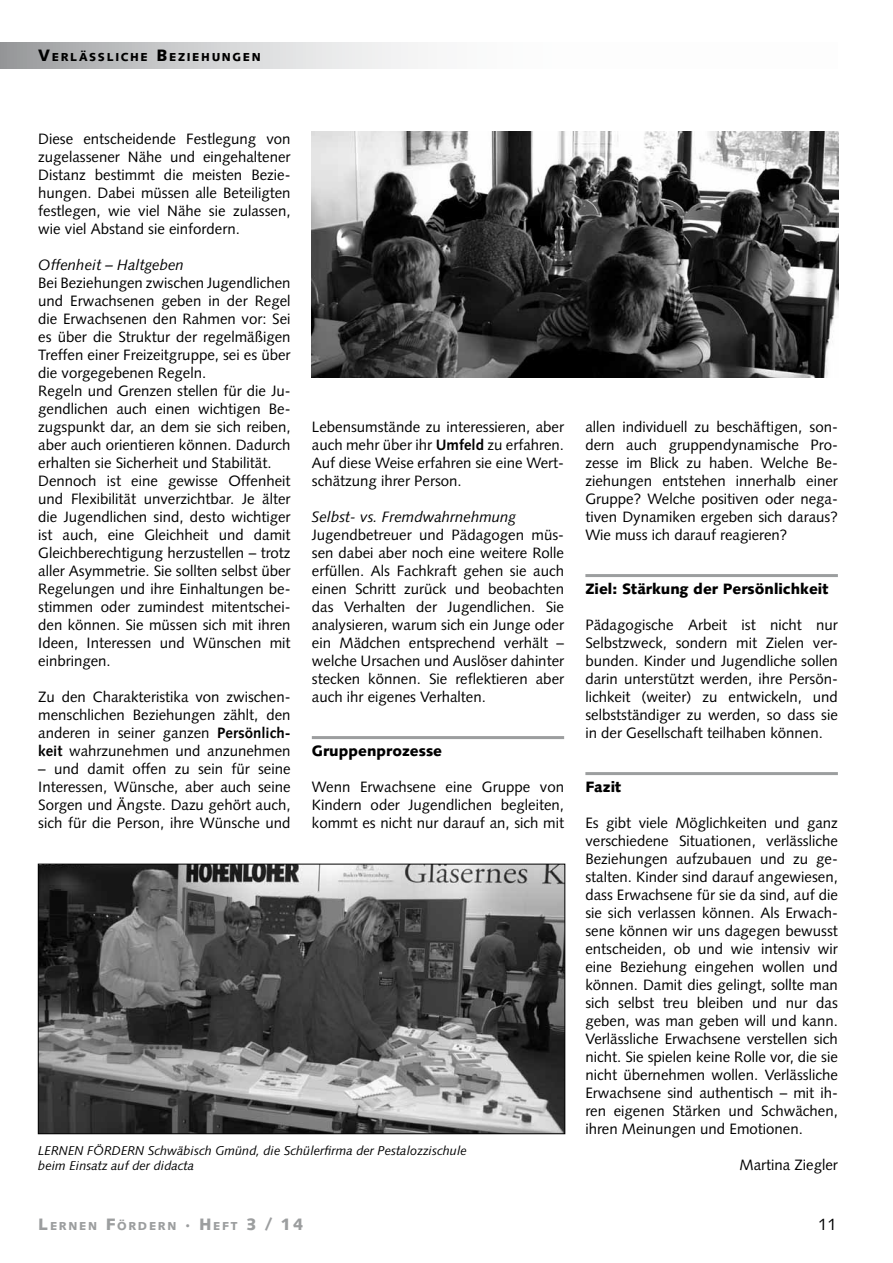
<style>
.page{position:relative;width:893px;height:1263px;background:#fff}
.page>*{position:absolute;margin:0;border:0;box-sizing:border-box;transform-origin:0 0}
.t1{font:16.5px "Syntax LT";color:#000}
.t2{font:15px/18px "Syntax LT";color:#000;text-align:justify}
.t3{font:900 15px "Syntax LT";color:#000}
.t4{font:italic 12.75px/15.3px "Syntax LT";color:#000}
.t5{font:900 11.55px "Syntax LT";letter-spacing:.145em;color:#000}
.t6{font:900 11.55px "Syntax LT";letter-spacing:.145em;color:#9c9e9f}
.s1{font-size:16.5px}
.s2{font-style:italic}
.s3{font-weight:700}
</style>
<div class="page">
<svg style="left:0;top:43px;width:418px;height:25px"></svg>
<hr style="left:312px;top:736px;width:252px;height:3px;background:#9c9e9f">
<hr style="left:585px;top:574px;width:253px;height:3px;background:#9c9e9f">
<hr style="left:585px;top:772px;width:253px;height:3px;background:#9c9e9f">
<img style="left:311px;top:132px;width:527px;height:246px">
<img style="left:40px;top:866px;width:523px;height:266px">
<div style="left:38px;top:864px;width:527px;height:270px;border:1px solid #000"></div>
<p class="t5" style="left:38px;top:50px;width:224px"><span class="s1">V</span>ERLÄSSLICHE <span class="s1">B</span>EZIEHUNGEN</p>
<p class="t2" style="left:38px;top:130px;width:254px">Diese entscheidende Festlegung von zugelassener Nähe und eingehaltener Distanz bestimmt die meisten Bezie&shy;hungen. Dabei müssen alle Beteiligten festlegen, wie viel Nähe sie zulassen, wie viel Abstand sie einfordern.</p>
<p class="t2" style="left:38px;top:256px;width:254px;text-align:left"><span class="s2">Offenheit – Haltgeben<br></span>Bei Beziehungen zwischen Jugendlichen und Erwachsenen geben in der Regel die Erwachsenen den Rahmen vor: Sei es über die Struktur der regelmäßigen Treffen einer Freizeitgruppe, sei es über die vorgegebenen Regeln.<br>Regeln und Grenzen stellen für die Ju&shy;gendlichen auch einen wichtigen Be&shy;zugspunkt dar, an dem sie sich reiben, aber auch orientieren können. Dadurch erhalten sie Sicherheit und Stabilität.<br>Dennoch ist eine gewisse Offenheit und Flexibilität unverzichtbar. Je älter die Jugendlichen sind, desto wichtiger ist auch, eine Gleichheit und damit Gleichberechtigung herzustellen – trotz aller Asymmetrie. Sie sollten selbst über Regelungen und ihre Einhaltungen be&shy;stimmen oder zumindest mitentschei&shy;den können. Sie müssen sich mit ihren Ideen, Interessen und Wünschen mit einbringen.</p>
<p class="t2" style="left:38px;top:688px;width:254px">Zu den Charakteristika von zwischen&shy;menschlichen Beziehungen zählt, den anderen in seiner ganzen <span class="s3">Persönlich&shy;keit</span> wahrzunehmen und anzunehmen</p>
<p class="t2" style="left:38px;top:760px;width:254px">– und damit offen zu sein für seine Interessen, Wünsche, aber auch seine Sorgen und Ängste. Dazu gehört auch, sich für die Person, ihre Wünsche und</p>
<p class="t2" style="left:312px;top:418px;width:254px">Lebensumstände zu interessieren, aber auch mehr über ihr <span class="s3">Umfeld</span> zu erfahren.<br>Auf diese Weise erfahren sie eine Wert&shy;schätzung ihrer Person.</p>
<p class="t2" style="left:312px;top:508px;width:254px;text-align:left"><span class="s2">Selbst- vs. Fremdwahrnehmung </span>Jugendbetreuer und Pädagogen müs&shy;sen dabei aber noch eine weitere Rolle erfüllen. Als Fachkraft gehen sie auch einen Schritt zurück und beobachten das Verhalten der Jugendlichen. Sie analysieren, warum sich ein Junge oder ein Mädchen entsprechend verhält – welche Ursachen und Auslöser dahinter stecken können. Sie reflektieren aber auch ihr eigenes Verhalten.</p>
<p class="t3" style="left:312px;top:742px;width:132px">Gruppenprozesse</p>
<p class="t2" style="left:312px;top:778px;width:254px">Wenn Erwachsene eine Gruppe von Kindern oder Jugendlichen begleiten, kommt es nicht nur darauf an, sich mit</p>
<p class="t4" style="left:38px;top:1143px;width:430px">LERNEN FÖRDERN Schwäbisch Gmünd, die Schülerfirma der Pestalozzischule beim Einsatz auf der didacta</p>
<p class="t2" style="left:585px;top:418px;width:254px">allen individuell zu beschäftigen, son&shy;dern auch gruppendynamische Pro&shy;zesse im Blick zu haben. Welche Be&shy;ziehungen entstehen innerhalb einer Gruppe? Welche positiven oder nega&shy;tiven Dynamiken ergeben sich daraus?<br>Wie muss ich darauf reagieren?</p>
<p class="t3" style="left:585px;top:580px;width:245px">Ziel: Stärkung der Persönlichkeit</p>
<p class="t2" style="left:585px;top:616px;width:254px">Pädagogische Arbeit ist nicht nur Selbstzweck, sondern mit Zielen ver&shy;bunden. Kinder und Jugendliche sollen darin unterstützt werden, ihre Persön&shy;lichkeit (weiter) zu entwickeln, und selbstständiger zu werden, so dass sie in der Gesellschaft teilhaben können.</p>
<p class="t3" style="left:585px;top:778px;width:37px">Fazit</p>
<p class="t2" style="left:585px;top:814px;width:254px">Es gibt viele Möglichkeiten und ganz verschiedene Situationen, verlässliche Beziehungen aufzubauen und zu ge&shy;stalten. Kinder sind darauf angewiesen, dass Erwachsene für sie da sind, auf die sie sich verlassen können. Als Erwach&shy;sene können wir uns dagegen bewusst entscheiden, ob und wie intensiv wir eine Beziehung eingehen wollen und können. Damit dies gelingt, sollte man sich selbst treu bleiben und nur das geben, was man geben will und kann.<br>Verlässliche Erwachsene verstellen sich nicht. Sie spielen keine Rolle vor, die sie nicht übernehmen wollen. Verlässliche Erwachsene sind authentisch – mit ih&shy;ren eigenen Stärken und Schwächen, ihren Meinungen und Emotionen.</p>
<p class="t2" style="left:740px;top:1156px;width:100px">Martina Ziegler</p>
<p class="t6" style="left:38px;top:1219px;width:267px"><span class="s1">L</span>ERNEN <span class="s1">F</span>ÖRDERN <span class="s1">· H</span>EFT <span class="s1">3 / 14</span></p>
<p class="t1" style="left:818px;top:1214px;width:20px">11</p>
</div>
